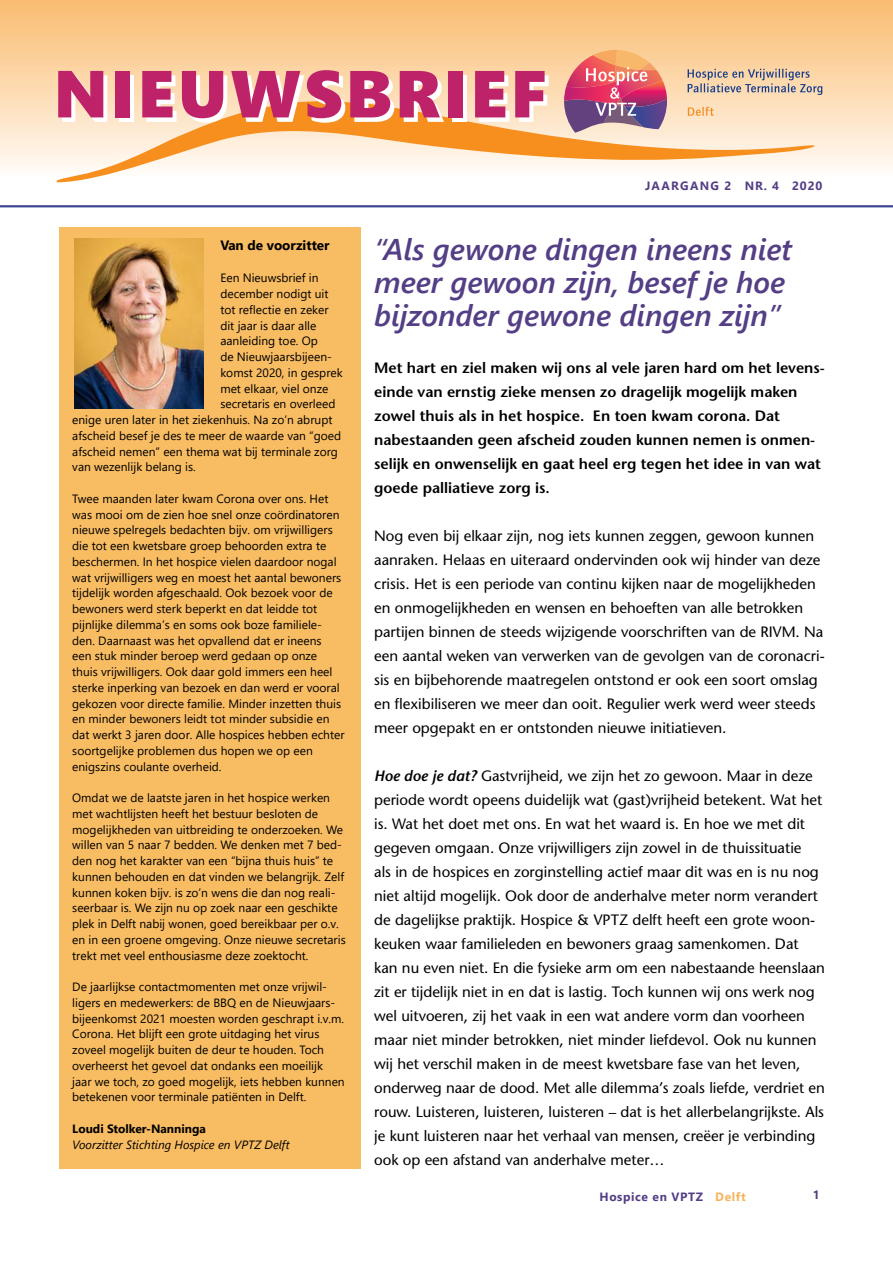
<style>
.page{position:relative;width:893px;height:1263px;background:#fff}
.page>*{position:absolute;margin:0;border:0;box-sizing:border-box;transform-origin:0 0}
.t1{font:italic 600 30px/33px "Segoe UI";color:#543e85}
.t2{font:15px/24px "Stone Sans";color:#000}
.t3{font:600 15px/24px "Stone Sans";color:#000}
.t4{font:700 13.5px "Segoe UI";color:#000}
.t5{font:12px/15.8px "Segoe UI";color:#000}
.t6{font:italic 12px "Segoe UI";color:#000}
.t7{font:700 12px "Segoe UI";color:#000}
.t8{font:700 12px "Segoe UI";letter-spacing:.05em;color:#543e85}
.t9{font:700 12px "Segoe UI";letter-spacing:.1em;color:#543e85}
.s1{font-weight:600;font-style:italic}
.s2{color:#f6b35d}
</style>
<div class="page">
<div style="left:59px;top:228px;width:302px;height:941px;background:#f8bc63"></div>
<div style="left:0;top:0;width:893px;height:176px;background:linear-gradient(to bottom,#f9bb6f,#fffaf5)"></div>
<svg style="left:57px;top:101px;width:757px;height:81px"></svg>
<svg style="left:687px;top:69px;width:135px;height:26px;background:#ccb8a6"></svg>
<svg style="left:688px;top:107px;width:26px;height:9px"></svg>
<svg style="left:564px;top:50px;width:103px;height:83px;background:#c97b87"></svg>
<hr style="left:0;top:205px;width:893px;height:2px;background:#404792">
<div style="left:120px;top:75px;width:14px;height:47px;background:#fff"></div>
<div style="left:452px;top:75px;width:15px;height:47px;background:#fff"></div>
<svg style="left:58px;top:71px;width:49px;height:51px;background:#d46a8f"></svg>
<div style="left:116px;top:71px;width:14px;height:46px;background:#be2268"></div>
<svg style="left:142px;top:70px;width:252px;height:53px;background:#db788c"></svg>
<svg style="left:400px;top:71px;width:44px;height:51px;background:#d4688a"></svg>
<div style="left:448px;top:71px;width:15px;height:46px;background:#be2268"></div>
<svg style="left:475px;top:71px;width:34px;height:51px"></svg>
<svg style="left:515px;top:71px;width:34px;height:51px"></svg>
<img style="left:74px;top:238px;width:129px;height:170px">
<p class="t4" style="left:220px;top:236px;width:111px">Van de voorzitter</p>
<p class="t5" style="left:220px;top:270px;width:100px">Een Nieuwsbrief in</p>
<p class="t5" style="left:220px;top:285px;width:110px">december nodigt uit</p>
<p class="t5" style="left:220px;top:301px;width:110px">tot reflectie en zeker</p>
<p class="t5" style="left:220px;top:317px;width:98px">dit jaar is daar alle</p>
<p class="t5" style="left:220px;top:333px;width:99px">aanleiding toe. Op</p>
<p class="t5" style="left:220px;top:348px;width:113px">de Nieuwjaarsbijeen-</p>
<p class="t5" style="left:220px;top:364px;width:124px">komst 2020, in gesprek</p>
<p class="t5" style="left:220px;top:380px;width:110px">met elkaar, viel onze</p>
<p class="t5" style="left:220px;top:396px;width:117px">secretaris en overleed</p>
<p class="t5" style="left:72px;top:411px;width:262px">enige uren later in het ziekenhuis. Na zo’n abrupt</p>
<p class="t5" style="left:72px;top:427px;width:270px">afscheid besef je des te meer de waarde van “goed</p>
<p class="t5" style="left:72px;top:443px;width:267px">afscheid nemen” een thema wat bij terminale zorg</p>
<p class="t5" style="left:72px;top:459px;width:125px">van wezenlijk belang is.</p>
<p class="t5" style="left:72px;top:490px;width:274px">Twee maanden later kwam Corona over ons. Het was mooi om de zien hoe snel onze coördinatoren nieuwe spelregels bedachten bijv. om vrijwilligers die tot een kwetsbare groep behoorden extra te beschermen. In het hospice vielen daardoor nogal wat vrijwilligers weg en moest het aantal bewoners tijdelijk worden afgeschaald. Ook bezoek voor de bewoners werd sterk beperkt en dat leidde tot pijnlijke dilemma’s en soms ook boze familiele&shy;den. Daarnaast was het opvallend dat er ineens<br>een stuk minder beroep werd gedaan op onze thuis vrijwilligers. Ook daar gold immers een heel sterke inperking van bezoek en dan werd er vooral gekozen voor directe familie. Minder inzetten thuis en minder bewoners leidt tot minder subsidie en dat werkt 3 jaren door. Alle hospices hebben echter soortgelijke problemen dus hopen we op een enigszins coulante overheid.</p>
<p class="t5" style="left:72px;top:789px;width:275px">Omdat we de laatste jaren in het hospice werken met wachtlijsten heeft het bestuur besloten de mogelijkheden van uitbreiding te onderzoeken. We willen van 5 naar 7 bedden. We denken met 7 bed&shy;den nog het karakter van een “bijna thuis huis” te kunnen behouden en dat vinden we belangrijk. Zelf kunnen koken bijv. is zo’n wens die dan nog reali&shy;seerbaar is. We zijn nu op zoek naar een geschikte plek in Delft nabij wonen, goed bereikbaar per o.v. en in een groene omgeving. Onze nieuwe secretaris trekt met veel enthousiasme deze zoektocht.</p>
<p class="t5" style="left:72px;top:978px;width:274px">De jaarlijkse contactmomenten met onze vrijwil&shy;ligers en medewerkers: de BBQ en de Nieuwjaars&shy;bijeenkomst 2021 moesten worden geschrapt i.v.m.<br>Corona. Het blijft een grote uitdaging het virus zoveel mogelijk buiten de deur te houden. Toch overheerst het gevoel dat ondanks een moeilijk jaar we toch, zo goed mogelijk, iets hebben kunnen betekenen voor terminale patiënten in Delft.</p>
<p class="t7" style="left:72px;top:1120px;width:135px">Loudi Stolker-Nanninga</p>
<p class="t6" style="left:72px;top:1136px;width:219px">Voorzitter Stichting Hospice en VPTZ Delft</p>
<p class="t9" style="left:645px;top:177px;width:179px">JAARGANG 2 NR. 4 2020</p>
<h1 class="t1" style="left:374px;top:231px;width:419px">“Als gewone dingen ineens niet meer gewoon zijn, besef je hoe bijzonder gewone dingen zijn”</h1>
<p class="t3" style="left:374px;top:357px;width:452px">Met hart en ziel maken wij ons al vele jaren hard om het levens&shy;einde van ernstig zieke mensen zo dragelijk mogelijk maken zowel thuis als in het hospice. En toen kwam corona. Dat nabestaanden geen afscheid zouden kunnen nemen is onmen&shy;selijk en onwenselijk en gaat heel erg tegen het idee in van wat goede palliatieve zorg is.</p>
<p class="t2" style="left:374px;top:525px;width:452px">Nog even bij elkaar zijn, nog iets kunnen zeggen, gewoon kunnen aanraken. Helaas en uiteraard ondervinden ook wij hinder van deze crisis. Het is een periode van continu kijken naar de mogelijkheden en onmogelijkheden en wensen en behoeften van alle betrokken partijen binnen de steeds wijzigende voorschriften van de RIVM. Na een aantal weken van verwerken van de gevolgen van de coronacri&shy;sis en bijbehorende maatregelen ontstond er ook een soort omslag en flexibiliseren we meer dan ooit. Regulier werk werd weer steeds meer opgepakt en er ontstonden nieuwe initiatieven.</p>
<p class="t2" style="left:374px;top:765px;width:452px"><span class="s1">Hoe doe je dat?</span> Gastvrijheid, we zijn het zo gewoon. Maar in deze periode wordt opeens duidelijk wat (gast)vrijheid betekent. Wat het is. Wat het doet met ons. En wat het waard is. En hoe we met dit gegeven omgaan. Onze vrijwilligers zijn zowel in de thuissituatie<br>als in de hospices en zorginstelling actief maar dit was en is nu nog niet altijd mogelijk. Ook door de anderhalve meter norm verandert de dagelijkse praktijk. Hospice &amp; VPTZ delft heeft een grote woon&shy;keuken waar familieleden en bewoners graag samenkomen. Dat kan nu even niet. En die fysieke arm om een nabestaande heenslaan zit er tijdelijk niet in en dat is lastig. Toch kunnen wij ons werk nog wel uitvoeren, zij het vaak in een wat andere vorm dan voorheen maar niet minder betrokken, niet minder liefdevol. Ook nu kunnen wij het verschil maken in de meest kwetsbare fase van het leven, onderweg naar de dood. Met alle dilemma’s zoals liefde, verdriet en rouw. Luisteren, luisteren, luisteren – dat is het allerbelangrijkste. Als je kunt luisteren naar het verhaal van mensen, creëer je verbinding ook op een afstand van anderhalve meter…</p>
<p class="t8" style="left:599px;top:1188px;width:148px">Hospice en VPTZ <span class="s2">Delft</span></p>
<p class="t8" style="left:813px;top:1186px;width:8px">1</p>
</div>
